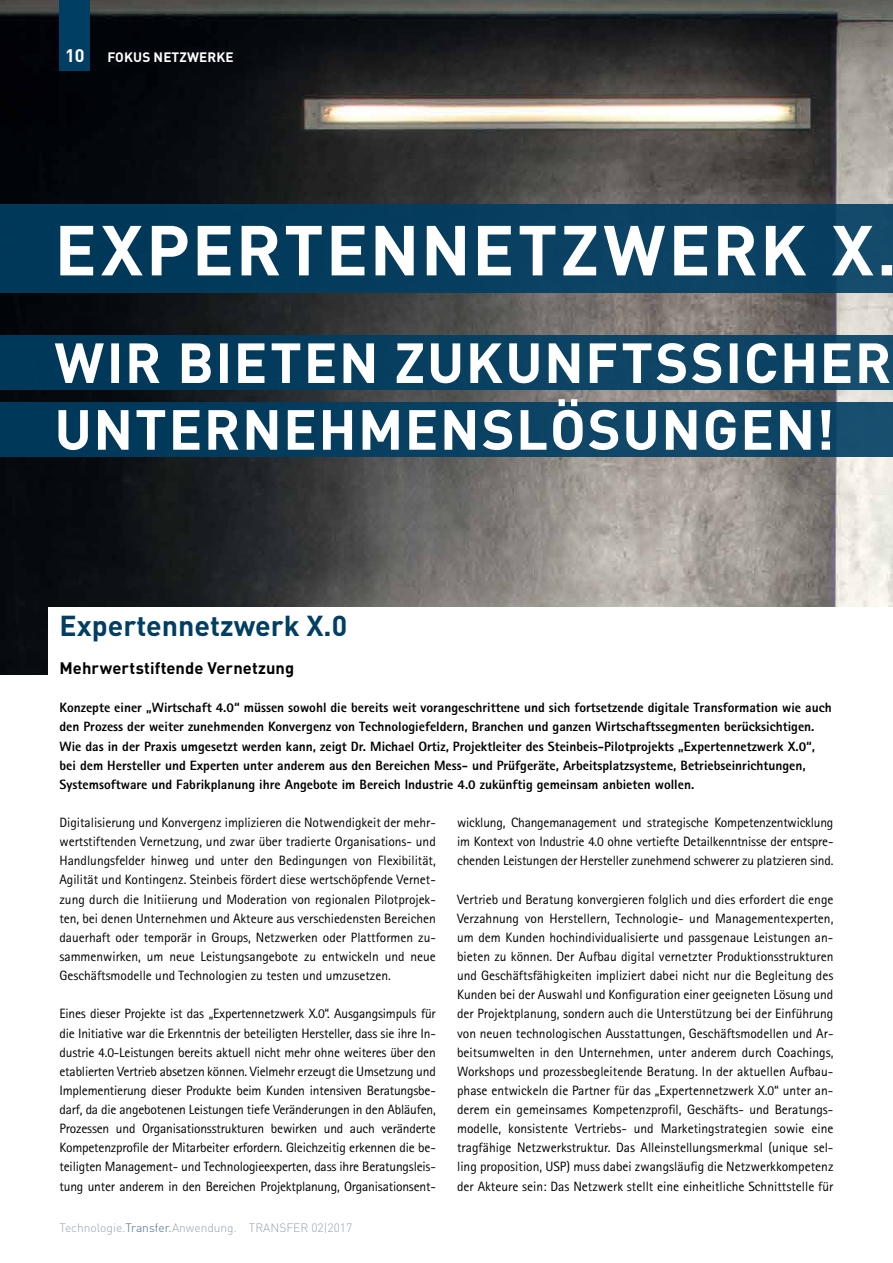
<style>
.page{position:relative;width:893px;height:1263px;background:#fff}
.page>*{position:absolute;margin:0;border:0;box-sizing:border-box;transform-origin:0 0}
.t1{font:700 28.5px "DINOT";color:#003e63}
.t2{font:700 18px "DINOT";color:#fff}
.t3{font:700 16.5px "DINOT";letter-spacing:.005em;color:#000}
.t4{font:13.5px/19.2px "Rotis Sans Serif";letter-spacing:-.015em;color:#000;text-align:justify}
.t5{font:800 13.5px/19.2px "Rotis Sans Serif";color:#000}
.t6{font:700 13.5px "DINOT";letter-spacing:.01em;color:#fff}
.t7{font:300 12px "DINOT";color:#98a0b5}
.s1{color:#4e6787}
</style>
<div class="page">
<img style="left:0;top:0;width:893px;height:674px">
<div style="left:0;top:204px;width:893px;height:89px;background:#003e63"></div>
<div style="left:0;top:336px;width:893px;height:54px;background:#003e63"></div>
<div style="left:0;top:402px;width:893px;height:54px;background:linear-gradient(to right,#003758,#154b6c)"></div>
<svg style="left:60px;top:225px;width:833px;height:51px"></svg>
<svg style="left:59px;top:399px;width:771px;height:51px"></svg>
<svg style="left:55px;top:343px;width:838px;height:40px"></svg>
<div style="left:60px;top:0;width:30px;height:71px;background:#003e63"></div>
<div style="left:49px;top:608px;width:844px;height:85px;background:#fff"></div>
<h2 class="t2" style="left:65px;top:43px;width:21px">10</h2>
<p class="t6" style="left:107px;top:48px;width:128px">FOKUS NETZWERKE</p>
<h1 class="t1" style="left:60px;top:607px;width:289px">Expertennetzwerk X.0</h1>
<p class="t3" style="left:60px;top:657px;width:236px">Mehrwertstiftende Vernetzung</p>
<p class="t5" style="left:60px;top:698px;width:774px">Konzepte einer „Wirtschaft 4.0“ müssen sowohl die bereits weit vorangeschrittene und sich fortsetzende digitale Transformation wie auch den Prozess der weiter zunehmenden Konvergenz von Technologiefeldern, Branchen und ganzen Wirtschaftssegmenten berücksichtigen.<br>Wie das in der Praxis umgesetzt werden kann, zeigt Dr. Michael Ortiz, Projektleiter des Steinbeis-Pilotprojekts „Expertennetzwerk X.0“, bei dem Hersteller und Experten unter anderem aus den Bereichen Mess- und Prüfgeräte, Arbeitsplatzsysteme, Betriebseinrichtungen, Systemsoftware und Fabrikplanung ihre Angebote im Bereich Industrie 4.0 zukünftig gemeinsam anbieten wollen.</p>
<p class="t4" style="left:60px;top:813px;width:378px">Digitalisierung und Konvergenz implizieren die Notwendigkeit der mehr&shy;wertstiftenden Vernetzung, und zwar über tradierte Organisations- und Handlungsfelder hinweg und unter den Bedingungen von Flexibilität, Agilität und Kontingenz. Steinbeis fördert diese wertschöpfende Vernet&shy;zung durch die Initiierung und Moderation von regionalen Pilotprojek&shy;ten, bei denen Unternehmen und Akteure aus verschiedensten Bereichen dauerhaft oder temporär in Groups, Netzwerken oder Plattformen zu&shy;sammenwirken, um neue Leistungsangebote zu entwickeln und neue Geschäftsmodelle und Technologien zu testen und umzusetzen.</p>
<p class="t4" style="left:60px;top:1004px;width:378px">Eines dieser Projekte ist das „Expertennetzwerk X.0“. Ausgangsimpuls für die Initiative war die Erkenntnis der beteiligten Hersteller, dass sie ihre In&shy;dustrie 4.0-Leistungen bereits aktuell nicht mehr ohne weiteres über den etablierten Vertrieb absetzen können. Vielmehr erzeugt die Umsetzung und Implementierung dieser Produkte beim Kunden intensiven Beratungsbe&shy;darf, da die angebotenen Leistungen tiefe Veränderungen in den Abläufen, Prozessen und Organisationsstrukturen bewirken und auch veränderte Kompetenzprofile der Mitarbeiter erfordern. Gleichzeitig erkennen die be&shy;teiligten Management- und Technologieexperten, dass ihre Beratungsleis&shy;tung unter anderem in den Bereichen Projektplanung, Organisationsent-</p>
<p class="t4" style="left:457px;top:813px;width:378px">wicklung, Changemanagement und strategische Kompetenzentwicklung im Kontext von Industrie 4.0 ohne vertiefte Detailkenntnisse der entspre&shy;chenden Leistungen der Hersteller zunehmend schwerer zu platzieren sind.</p>
<p class="t4" style="left:457px;top:889px;width:378px">Vertrieb und Beratung konvergieren folglich und dies erfordert die enge Verzahnung von Herstellern, Technologie- und Managementexperten, um dem Kunden hochindividualisierte und passgenaue Leistungen an&shy;bieten zu können. Der Aufbau digital vernetzter Produktionsstrukturen und Geschäftsfähigkeiten impliziert dabei nicht nur die Begleitung des Kunden bei der Auswahl und Konfiguration einer geeigneten Lösung und der Projektplanung, sondern auch die Unterstützung bei der Einführung von neuen technologischen Ausstattungen, Geschäftsmodellen und Ar&shy;beitsumwelten in den Unternehmen, unter anderem durch Coachings, Workshops und prozessbegleitende Beratung. In der aktuellen Aufbau&shy;phase entwickeln die Partner für das „Expertennetzwerk X.0“ unter an&shy;derem ein gemeinsames Kompetenzprofil, Geschäfts- und Beratungs&shy;modelle, konsistente Vertriebs- und Marketingstrategien sowie eine tragfähige Netzwerkstruktur. Das Alleinstellungsmerkmal (unique sel&shy;ling proposition, USP) muss dabei zwangsläufig die Netzwerkkompetenz der Akteure sein: Das Netzwerk stellt eine einheitliche Schnittstelle für</p>
<p class="t7" style="left:60px;top:1220px;width:294px">Technologie.<span class="s1">Transfer.</span>Anwendung. TRANSFER 02|2017</p>
</div>
